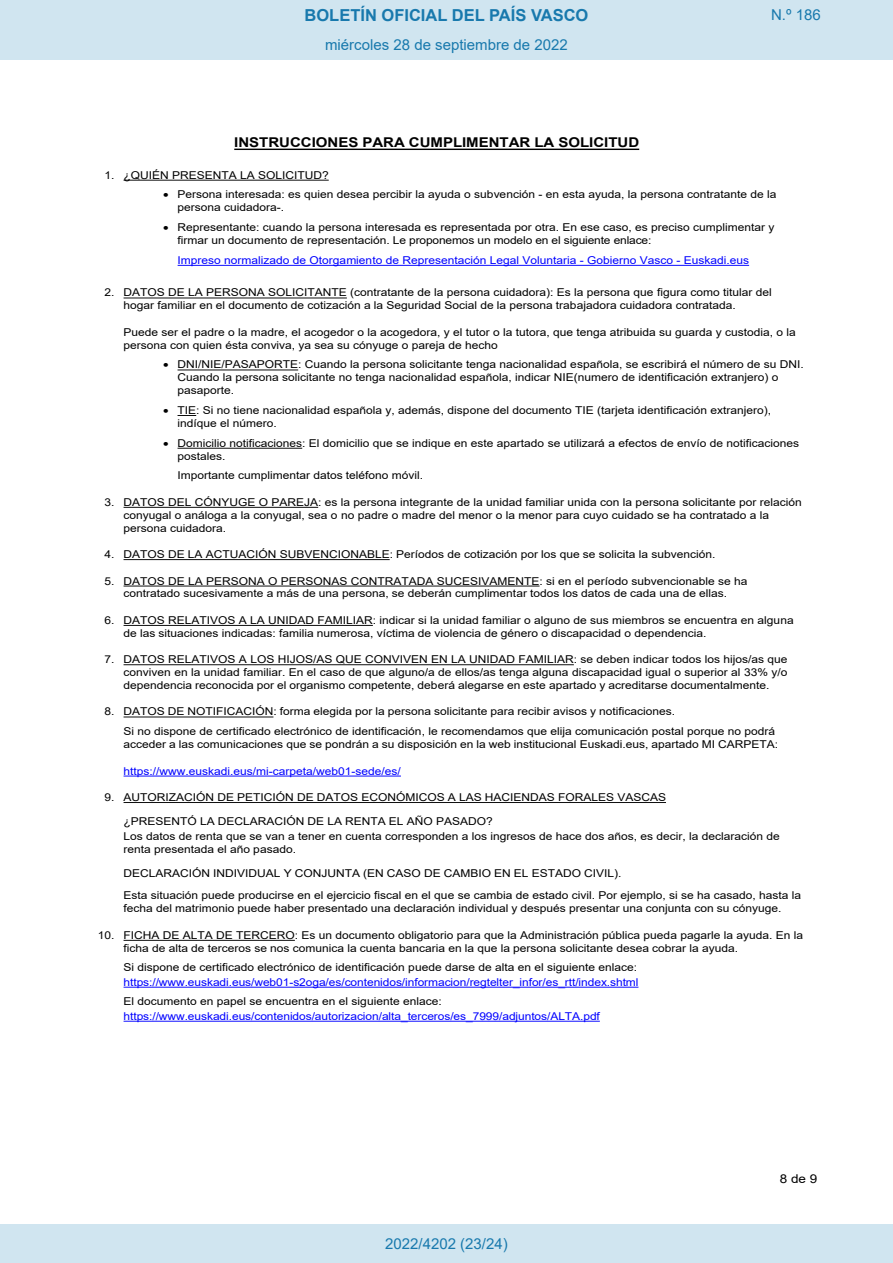
<style>
.page{position:relative;width:893px;height:1263px;background:#fff}
.page>*{position:absolute;margin:0;border:0;box-sizing:border-box;transform-origin:0 0}
.t1{font:700 16.5px "Arial";color:#1879ad}
.Paginacion_Centro{font:15px "Arial";color:#1879ad}
.t2{font:700 13.5px "Arial";color:#000;scale:1.11 1}
.t3{font:12.15px "Arial";color:#000;scale:1.11 1}
.t4{font:10.8px/12.9px "Arial";color:#000;scale:1.11 1}
.t5{font:10.8px/14.2px "Arial";color:#00f;scale:1.11 1}
.s1{color:#000}
</style>
<div class="page">
<hr style="left:234px;top:149px;width:405px;height:1px;background:#000">
<hr style="left:124px;top:180px;width:205px;height:1px;background:#000">
<hr style="left:178px;top:265px;width:571px;height:1px;background:#00f">
<hr style="left:124px;top:298px;width:223px;height:1px;background:#000">
<hr style="left:178px;top:370px;width:120px;height:1px;background:#000">
<svg style="left:178px;top:415px;width:18px;height:1px"></svg>
<hr style="left:178px;top:448px;width:124px;height:1px;background:#000">
<hr style="left:124px;top:507px;width:194px;height:1px;background:#000">
<hr style="left:124px;top:559px;width:266px;height:1px;background:#000">
<hr style="left:124px;top:586px;width:415px;height:1px;background:#000">
<hr style="left:124px;top:625px;width:249px;height:1px;background:#000">
<hr style="left:124px;top:664px;width:450px;height:1px;background:#000">
<hr style="left:124px;top:716px;width:149px;height:1px;background:#000">
<hr style="left:124px;top:776px;width:277px;height:1px;background:#00f">
<hr style="left:124px;top:802px;width:542px;height:1px;background:#000">
<hr style="left:124px;top:940px;width:171px;height:1px;background:#000">
<hr style="left:124px;top:987px;width:514px;height:1px;background:#00f">
<hr style="left:124px;top:1021px;width:476px;height:1px;background:#00f">
<div style="left:0;top:0;width:893px;height:60px;background:#d0e5f0"></div>
<div style="left:0;top:1225px;width:893px;height:38px;background:#d0e5f0"></div>
<h1 class="t1" style="left:305px;top:3px;width:285px">BOLETÍN OFICIAL DEL PAÍS VASCO</h1>
<h2 class="Paginacion_Centro" style="left:771px;top:5px;width:51px">N.º 186</h2>
<h2 class="Paginacion_Centro" style="left:325px;top:35px;width:244px">miércoles 28 de septiembre de 2022</h2>
<p class="t2" style="left:234px;top:133px;width:366px">INSTRUCCIONES PARA CUMPLIMENTAR LA SOLICITUD</p>
<p class="t4" style="left:104px;top:168px;width:204px">1. ¿QUIÉN PRESENTA LA SOLICITUD?</p>
<p class="t4" style="left:178px;top:188px;width:541px;text-indent:-15px">• Persona interesada: es quien desea percibir la ayuda o subvención - en esta ayuda, la persona contratante de la persona cuidadora-.</p>
<p class="t4" style="left:178px;top:221px;width:539px;text-indent:-15px">• Representante: cuando la persona interesada es representada por otra. En ese caso, es preciso cumplimentar y firmar un documento de representación. Le proponemos un modelo en el siguiente enlace:</p>
<p class="t5" style="left:178px;top:253px;width:516px">Impreso normalizado de Otorgamiento de Representación Legal Voluntaria - Gobierno Vasco - Euskadi.eus</p>
<p class="t4" style="left:124px;top:286px;width:585px;text-indent:-19px">2. DATOS DE LA PERSONA SOLICITANTE (contratante de la persona cuidadora): Es la persona que figura como titular del hogar familiar en el documento de cotización a la Seguridad Social de la persona trabajadora cuidadora contratada.</p>
<p class="t4" style="left:124px;top:325px;width:607px">Puede ser el padre o la madre, el acogedor o la acogedora, y el tutor o la tutora, que tenga atribuida su guarda y custodia, o la persona con quien ésta conviva, ya sea su cónyuge o pareja de hecho</p>
<p class="t4" style="left:178px;top:358px;width:566px;text-indent:-15px">• DNI/NIE/PASAPORTE: Cuando la persona solicitante tenga nacionalidad española, se escribirá el número de su DNI.<br>Cuando la persona solicitante no tenga nacionalidad española, indicar NIE(numero de identificación extranjero) o pasaporte.</p>
<p class="t4" style="left:178px;top:404px;width:536px;text-indent:-15px">• TIE: Si no tiene nacionalidad española y, además, dispone del documento TIE (tarjeta identificación extranjero), indíque el número.</p>
<p class="t4" style="left:178px;top:436px;width:561px;text-indent:-15px">• Domicilio notificaciones: El domicilio que se indique en este apartado se utilizará a efectos de envío de notificaciones postales.</p>
<p class="t4" style="left:178px;top:469px;width:223px">Importante cumplimentar datos teléfono móvil.</p>
<p class="t4" style="left:124px;top:495px;width:612px;text-indent:-19px">3. DATOS DEL CÓNYUGE O PAREJA: es la persona integrante de la unidad familiar unida con la persona solicitante por relación conyugal o análoga a la conyugal, sea o no padre o madre del menor o la menor para cuyo cuidado se ha contratado a la persona cuidadora.</p>
<p class="t4" style="left:104px;top:548px;width:552px">4. DATOS DE LA ACTUACIÓN SUBVENCIONABLE: Períodos de cotización por los que se solicita la subvención.</p>
<p class="t4" style="left:105px;top:574px;width:581px;text-align:center">5. DATOS DE LA PERSONA O PERSONAS CONTRATADA SUCESIVAMENTE: si en el período subvencionable se ha contratado sucesivamente a más de una persona, se deberán cumplimentar todos los datos de cada una de ellas.</p>
<p class="t4" style="left:124px;top:613px;width:605px;text-indent:-19px">6. DATOS RELATIVOS A LA UNIDAD FAMILIAR: indicar si la unidad familiar o alguno de sus miembros se encuentra en alguna de las situaciones indicadas: familia numerosa, víctima de violencia de género o discapacidad o dependencia.</p>
<p class="t4" style="left:124px;top:653px;width:600px;text-align:justify;text-indent:-19px">7. DATOS RELATIVOS A LOS HIJOS/AS QUE CONVIVEN EN LA UNIDAD FAMILIAR: se deben indicar todos los hijos/as que conviven en la unidad familiar. En el caso de que alguno/a de ellos/as tenga alguna discapacidad igual o superior al 33% y/o dependencia reconocida por el organismo competente, deberá alegarse en este apartado y acreditarse documentalmente.</p>
<p class="t4" style="left:124px;top:702px;width:588px;line-height:19.6px;text-indent:-19px">8. DATOS DE NOTIFICACIÓN: forma elegida por la persona solicitante para recibir avisos y notificaciones.<br>Si no dispone de certificado electrónico de identificación, le recomendamos que elija comunicación postal porque no podrá</p>
<p class="t4" style="left:124px;top:738px;width:591px">acceder a las comunicaciones que se pondrán a su disposición en la web institucional Euskadi.eus, apartado MI CARPETA:</p>
<p class="t5" style="left:124px;top:763px;width:251px">https://www.euskadi.eus/mi-carpeta/web01-sede/es/</p>
<p class="t4" style="left:124px;top:785px;width:490px;line-height:23.7px;text-indent:-19px">9. AUTORIZACIÓN DE PETICIÓN DE DATOS ECONÓMICOS A LAS HACIENDAS FORALES VASCAS ¿PRESENTÓ LA DECLARACIÓN DE LA RENTA EL AÑO PASADO?</p>
<p class="t4" style="left:124px;top:830px;width:593px">Los datos de renta que se van a tener en cuenta corresponden a los ingresos de hace dos años, es decir, la declaración de renta presentada el año pasado.</p>
<p class="t4" style="left:124px;top:862px;width:612px;line-height:22.4px">DECLARACIÓN INDIVIDUAL Y CONJUNTA (EN CASO DE CAMBIO EN EL ESTADO CIVIL).<br>Esta situación puede producirse en el ejercicio fiscal en el que se cambia de estado civil. Por ejemplo, si se ha casado, hasta la</p>
<p class="t4" style="left:124px;top:902px;width:594px">fecha del matrimonio puede haber presentado una declaración individual y después presentar una conjunta con su cónyuge.</p>
<p class="t4" style="left:124px;top:928px;width:614px;text-indent:-26px">10. FICHA DE ALTA DE TERCERO: Es un documento obligatorio para que la Administración pública pueda pagarle la ayuda. En la ficha de alta de terceros se nos comunica la cuenta bancaria en la que la persona solicitante desea cobrar la ayuda.</p>
<p class="t5" style="left:124px;top:960px;width:465px"><span class="s1">Si dispone de certificado electrónico de identificación puede darse de alta en el siguiente enlace: </span>https://www.euskadi.eus/web01-s2oga/es/contenidos/informacion/regtelter_infor/es_rtt/index.shtml</p>
<p class="t5" style="left:124px;top:994px;width:431px"><span class="s1">El documento en papel se encuentra en el siguiente enlace: </span>https://www.euskadi.eus/contenidos/autorizacion/alta_terceros/es_7999/adjuntos/ALTA.pdf</p>
<p class="Paginacion_Centro" style="left:385px;top:1234px;width:124px">2022/4202 (23/24)</p>
<p class="t3" style="left:780px;top:1170px;width:35px">8 de 9</p>
</div>
